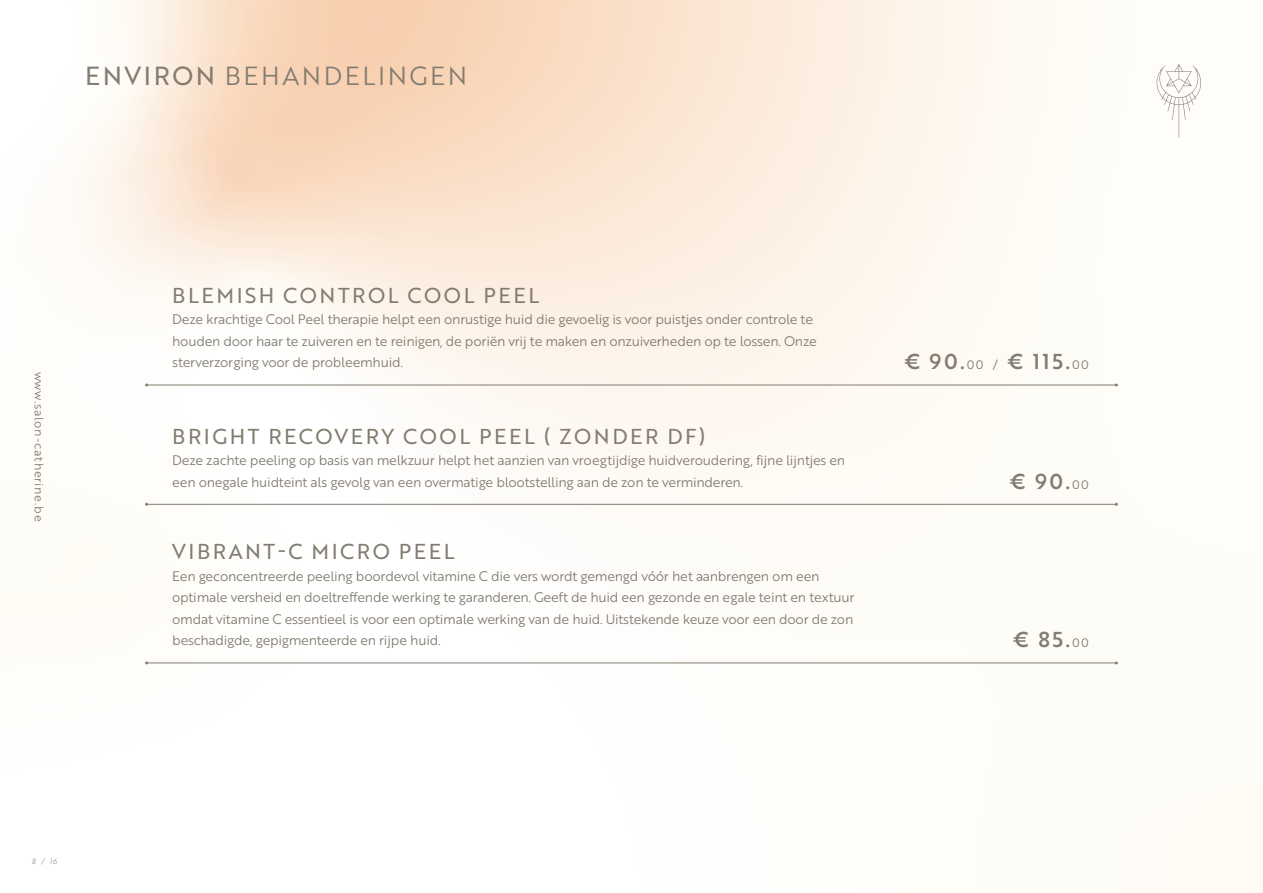
<style>
.page{position:relative;width:1263px;height:893px;background:#fff}
.page>*{position:absolute;margin:0;border:0;box-sizing:border-box;transform-origin:0 0}
.t1{font:25.5px "Brother 1816 Book";letter-spacing:.1em;color:#837c70}
.t2{font:21px "Brother 1816 Regular";letter-spacing:.12em;color:#837c70}
.t3{font:21px "Brother 1816 Medium";letter-spacing:.12em;color:#837c70}
.t4{font:13.5px/21.6px "Brother 1816 Book";letter-spacing:-.02em;color:#837c70}
.t5{font:12px "Brother 1816 Book";letter-spacing:.06em;color:#837c70}
.t6{font:7.5px "Brother 1816 Light Italic";color:#837c70}
.s1{font-family:"Brother 1816 Regular"}
.s2{font-family:"Brother 1816 Book";font-size:12px}
</style>
<div class="page">
<svg style="left:1157px;top:64px;width:44px;height:74px"></svg>
<hr style="left:147px;top:385px;width:969px;height:1px;background:#837c70">
<hr style="left:147px;top:504px;width:969px;height:1px;background:#837c70">
<hr style="left:147px;top:662px;width:969px;height:1px;background:#837c70">
<h1 class="t1" style="left:85px;top:57px;width:384px"><span class="s1">ENVIRON</span> BEHANDELINGEN</h1>
<p class="t5" style="left:48px;top:371px;width:151px;rotate:90deg">www.salon-catherine.be</p>
<h2 class="t2" style="left:172px;top:279px;width:369px">BLEMISH CONTROL COOL PEEL</h2>
<p class="t4" style="left:172px;top:308px;width:646px">Deze krachtige Cool Peel therapie helpt een onrustige huid die gevoelig is voor puistjes onder controle te houden door haar te zuiveren en te reinigen, de poriën vrij te maken en onzuiverheden op te lossen. Onze sterverzorging voor de probleemhuid.</p>
<h2 class="t2" style="left:172px;top:420px;width:535px">BRIGHT RECOVERY COOL PEEL ( ZONDER DF)</h2>
<p class="t4" style="left:172px;top:449px;width:675px">Deze zachte peeling op basis van melkzuur helpt het aanzien van vroegtijdige huidveroudering, fijne lijntjes en een onegale huidteint als gevolg van een overmatige blootstelling aan de zon te verminderen.</p>
<h2 class="t2" style="left:172px;top:536px;width:284px">VIBRANT-C MICRO PEEL</h2>
<p class="t4" style="left:172px;top:564px;width:684px">Een geconcentreerde peeling boordevol vitamine C die vers wordt gemengd vóór het aanbrengen om een optimale versheid en doeltreffende werking te garanderen. Geeft de huid een gezonde en egale teint en textuur omdat vitamine C essentieel is voor een optimale werking van de huid. Uitstekende keuze voor een door de zon beschadigde, gepigmenteerde en rijpe huid.</p>
<h2 class="t3" style="left:904px;top:346px;width:186px">€ 90.<span class="s2">00 /</span> € 115.<span class="s2">00</span></h2>
<h2 class="t3" style="left:1009px;top:465px;width:81px">€ 90.<span class="s2">00</span></h2>
<h2 class="t3" style="left:1013px;top:624px;width:78px">€ 85.<span class="s2">00</span></h2>
<p class="t6" style="left:32px;top:856px;width:27px">8 / 16</p>
</div>
